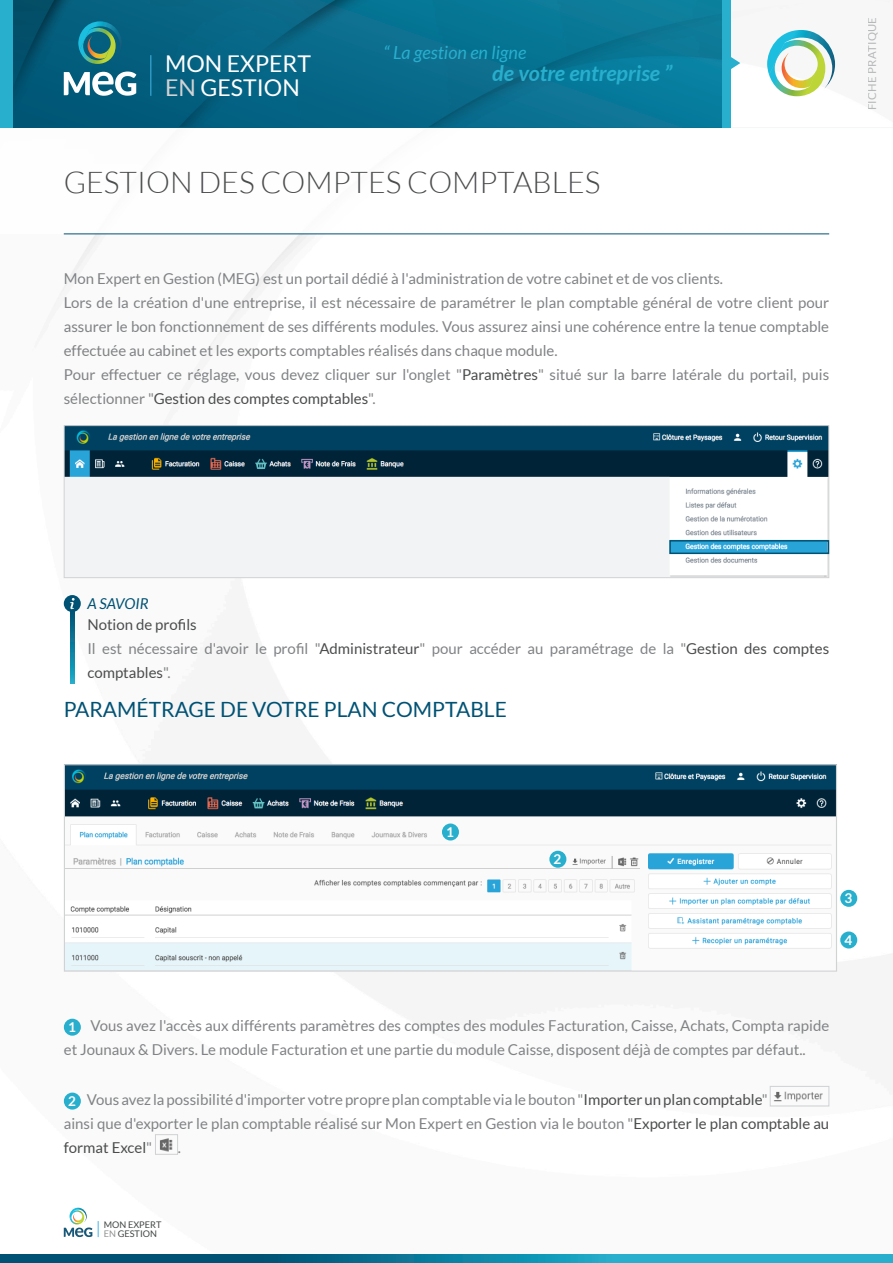
<style>
.page{position:relative;width:893px;height:1263px;background:#fff}
.page>*{position:absolute;margin:0;border:0;box-sizing:border-box;transform-origin:0 0}
.t1{font:300 30px "Lato";color:#4b4c4d}
.t2{font:23.1px/23.7px "Lato";color:#fff}
.t3{font:italic 700 21.6px "Lato";color:#28afcd}
.t4{font:21px "Lato";color:#005274}
.t5{font:italic 18px "Lato";color:#28afcd}
.t6{font:15px/24px "Lato";color:#808285}
.t7{font:15px "Lato";color:#4b4c4d}
.t8{font:italic 15px "Lato";color:#005274}
.t9{font:700 13.5px "Lato";color:#fff}
.t10{font:11.25px "Lato";letter-spacing:.025em;color:#bcbdc0}
.t11{font:9.15px/9.3px "Lato";color:#424545}
.s1{color:#d1d2d4}
.s2{color:#4b4c4d}
.s3{color:#919293}
</style>
<div class="page">
<div style="left:724px;top:0;width:169px;height:128px;background:#f7f7f7"></div>
<hr style="left:0;top:127px;width:893px;height:1px;background:#d1d2d4">
<svg style="left:0;top:1254px;width:893px;height:9px;background:#1180a0"></svg>
<svg style="left:64px;top:1208px;width:28px;height:29px"></svg>
<svg style="left:98px;top:1221px;width:1px;height:16px"></svg>
<svg style="left:13px;top:0;width:709px;height:128px;background:#076a8a"></svg>
<svg style="left:64px;top:72px;width:72px;height:24px"></svg>
<svg style="left:78px;top:21px;width:44px;height:43px;background:#2c8180"></svg>
<hr style="left:150px;top:55px;width:1px;height:41px;background:#45b5e7">
<svg style="left:767px;top:30px;width:68px;height:66px"></svg>
<hr style="left:64px;top:233px;width:765px;height:1px;background:#005274">
<img style="left:66px;top:427px;width:761px;height:149px">
<div style="left:64px;top:425px;width:765px;height:153px;border:1px solid #d1d2d4"></div>
<div style="left:669px;top:540px;width:160px;height:14px;border:2px solid #005274"></div>
<svg style="left:70px;top:612px;width:4px;height:72px"></svg>
<svg style="left:64px;top:595px;width:17px;height:17px"></svg>
<img style="left:66px;top:766px;width:769px;height:204px">
<div style="left:64px;top:764px;width:773px;height:208px;border:1px solid #d1d2d4"></div>
<div style="left:64px;top:1019px;width:17px;height:17px;background:#28afcd;border-radius:50%"></div>
<div style="left:64px;top:1092px;width:17px;height:17px;background:#28afcd;border-radius:50%"></div>
<img style="left:773px;top:1091px;width:50px;height:11px">
<div style="left:770px;top:1086px;width:59px;height:20px;border:1px solid #d1d2d4"></div>
<img style="left:159px;top:1138px;width:14px;height:14px">
<div style="left:155px;top:1134px;width:23px;height:21px;border:1px solid #d1d2d4"></div>
<div style="left:549px;top:851px;width:17px;height:17px;background:#28afcd;border-radius:50%"></div>
<div style="left:442px;top:823px;width:17px;height:17px;background:#28afcd;border-radius:50%"></div>
<div style="left:840px;top:890px;width:17px;height:17px;background:#28afcd;border-radius:50%"></div>
<div style="left:840px;top:931px;width:17px;height:17px;background:#28afcd;border-radius:50%"></div>
<div style="left:722px;top:0;width:8px;height:128px;background:#28afcd"></div>
<div style="left:0;top:0;width:13px;height:128px;background:#28afcd"></div>
<svg style="left:730px;top:55px;width:10px;height:16px"></svg>
<h2 class="t2" style="left:165px;top:52px;width:147px">MON EXPERT<br><span class="s1">EN</span> GESTION</h2>
<p class="t5" style="left:383px;top:42px;width:144px">“ La gestion en ligne</p>
<h3 class="t3" style="left:492px;top:61px;width:181px">de votre entreprise ”</h3>
<p class="t1" style="left:64px;top:166px;width:538px">GESTION DES COMPTES COMPTABLES</p>
<p class="t6" style="left:64px;top:267px;width:661px">Mon Expert en Gestion (MEG) est un portail dédié à l'administration de votre cabinet et de vos clients.</p>
<p class="t6" style="left:64px;top:291px;width:767px;text-align:justify">Lors de la création d'une entreprise, il est nécessaire de paramétrer le plan comptable général de votre client pour assurer le bon fonctionnement de ses différents modules. Vous assurez ainsi une cohérence entre la tenue comptable effectuée au cabinet et les exports comptables réalisés dans chaque module.</p>
<p class="t6" style="left:64px;top:363px;width:767px">Pour effectuer ce réglage, vous devez cliquer sur l'onglet "<span class="s2">Paramètres</span>" situé sur la barre latérale du portail, puis sélectionner "<span class="s2">Gestion des comptes comptables</span>".</p>
<p class="t10" style="left:866px;top:110px;width:95px;rotate:-90deg">FICHE PRATIQUE</p>
<p class="t8" style="left:87px;top:595px;width:63px">A SAVOIR</p>
<p class="t7" style="left:87px;top:616px;width:111px">Notion de profils</p>
<p class="t6" style="left:87px;top:637px;width:743px">Il est nécessaire d'avoir le profil "<span class="s2">Administrateur</span>" pour accéder au paramétrage de la "<span class="s2">Gestion des comptes comptables</span>".</p>
<p class="t4" style="left:64px;top:698px;width:445px">PARAMÉTRAGE DE VOTRE PLAN COMPTABLE</p>
<p class="t9" style="left:446px;top:824px;width:9px">1</p>
<p class="t9" style="left:554px;top:851px;width:9px">2</p>
<p class="t9" style="left:844px;top:890px;width:9px">3</p>
<p class="t9" style="left:844px;top:932px;width:9px">4</p>
<p class="t6" style="left:64px;top:1014px;width:767px;text-indent:27px">Vous avez l'accès aux différents paramètres des comptes des modules Facturation, Caisse, Achats, Compta rapide et Jounaux &amp; Divers. Le module Facturation et une partie du module Caisse, disposent déjà de comptes par défaut..</p>
<p class="t9" style="left:68px;top:1093px;width:9px">2</p>
<p class="t9" style="left:68px;top:1019px;width:9px">1</p>
<p class="t6" style="left:64px;top:1088px;width:767px;text-indent:23px">Vous avez la possibilité d'importer votre propre plan comptable via le bouton "<span class="s2">Importer un plan comptable</span>"<br>ainsi que d'exporter le plan comptable réalisé sur Mon Expert en Gestion via le bouton "<span class="s2">Exporter le plan comptable au format Excel</span>"</p>
<p class="t6" style="left:178px;top:1136px;width:5px">.</p>
<p class="t11" style="left:104px;top:1220px;width:59px">MON EXPERT<br><span class="s3">EN</span> GESTION</p>
</div>
